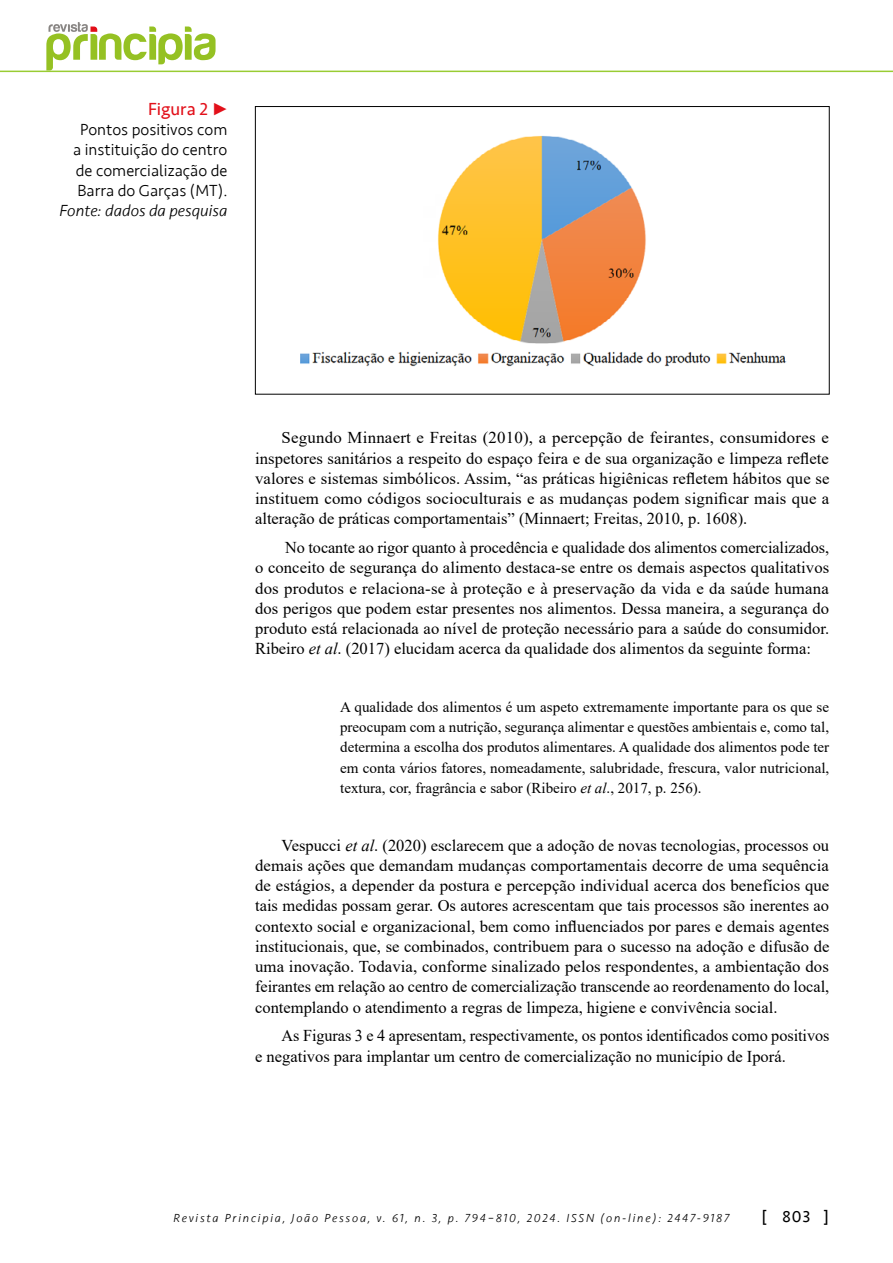
<style>
.page{position:relative;width:893px;height:1263px;background:#fff}
.page>*{position:absolute;margin:0;border:0;box-sizing:border-box;transform-origin:0 0}
.t1{font:18px "Seravek";color:#e2101a}
.t2{font:16.5px/20.2px "Times New Roman";color:#000;text-align:justify}
.t3{font:300 16.5px/20.2px "Seravek";color:#000;text-align:center}
.t4{font:italic 300 16.5px "Seravek";color:#000}
.t5{font:16.5px "Seravek";color:#000}
.t6{font:15px/20.2px "Times New Roman";color:#000;text-align:justify}
.t7{font:italic 300 12px "Seravek";letter-spacing:.15em;color:#000}
.s1{font-style:italic}
</style>
<div class="page">
<hr style="left:0;top:71px;width:893px;height:1px;background:#9c3">
<img style="left:300px;top:135px;width:487px;height:232px">
<div style="left:255px;top:106px;width:574px;height:288px;border:1px solid #000"></div>
<svg style="left:46px;top:22px;width:170px;height:49px"></svg>
<p class="t1" style="left:148px;top:95px;width:81px">Figura 2 •</p>
<p class="t3" style="left:73px;top:120px;width:156px">Pontos positivos com a instituição do centro de comercialização de<br>Barra do Garças (MT).</p>
<p class="t4" style="left:60px;top:201px;width:169px">Fonte: dados da pesquisa</p>
<p class="t2" style="left:255px;top:427px;width:576px;text-indent:26px">Segundo Minnaert e Freitas (2010), a percepção de feirantes, consumidores e inspetores sanitários a respeito do espaço feira e de sua organização e limpeza reflete valores e sistemas simbólicos. Assim, “as práticas higiênicas refletem hábitos que se instituem como códigos socioculturais e as mudanças podem significar mais que a alteração de práticas comportamentais” (Minnaert; Freitas, 2010, p. 1608).</p>
<p class="t2" style="left:255px;top:537px;width:576px;text-indent:30px">No tocante ao rigor quanto à procedência e qualidade dos alimentos comercializados, o conceito de segurança do alimento destaca-se entre os demais aspectos qualitativos dos produtos e relaciona-se à proteção e à preservação da vida e da saúde humana dos perigos que podem estar presentes nos alimentos. Dessa maneira, a segurança do produto está relacionada ao nível de proteção necessário para a saúde do consumidor.<br>Ribeiro <span class="s1">et al</span>. (2017) elucidam acerca da qualidade dos alimentos da seguinte forma:</p>
<p class="t6" style="left:340px;top:696px;width:491px">A qualidade dos alimentos é um aspeto extremamente importante para os que se preocupam com a nutrição, segurança alimentar e questões ambientais e, como tal, determina a escolha dos produtos alimentares. A qualidade dos alimentos pode ter em conta vários fatores, nomeadamente, salubridade, frescura, valor nutricional, textura, cor, fragrância e sabor (Ribeiro <span class="s1">et al</span>., 2017, p. 256).</p>
<p class="t2" style="left:255px;top:834px;width:576px;text-indent:26px">Vespucci <span class="s1">et al</span>. (2020) esclarecem que a adoção de novas tecnologias, processos ou demais ações que demandam mudanças comportamentais decorre de uma sequência de estágios, a depender da postura e percepção individual acerca dos benefícios que tais medidas possam gerar. Os autores acrescentam que tais processos são inerentes ao contexto social e organizacional, bem como influenciados por pares e demais agentes institucionais, que, se combinados, contribuem para o sucesso na adoção e difusão de uma inovação. Todavia, conforme sinalizado pelos respondentes, a ambientação dos feirantes em relação ao centro de comercialização transcende ao reordenamento do local, contemplando o atendimento a regras de limpeza, higiene e convivência social.</p>
<p class="t2" style="left:255px;top:1025px;width:576px;text-indent:26px">As Figuras 3 e 4 apresentam, respectivamente, os pontos identificados como positivos e negativos para implantar um centro de comercialização no município de Iporá.</p>
<p class="t7" style="left:173px;top:1211px;width:558px">Revista Principia, João Pessoa, v. 61, n. 3, p. 794–810, 2024. ISSN (on-line): 2447-9187</p>
<p class="t5" style="left:762px;top:1204px;width:69px">[ 803 ]</p>
</div>
